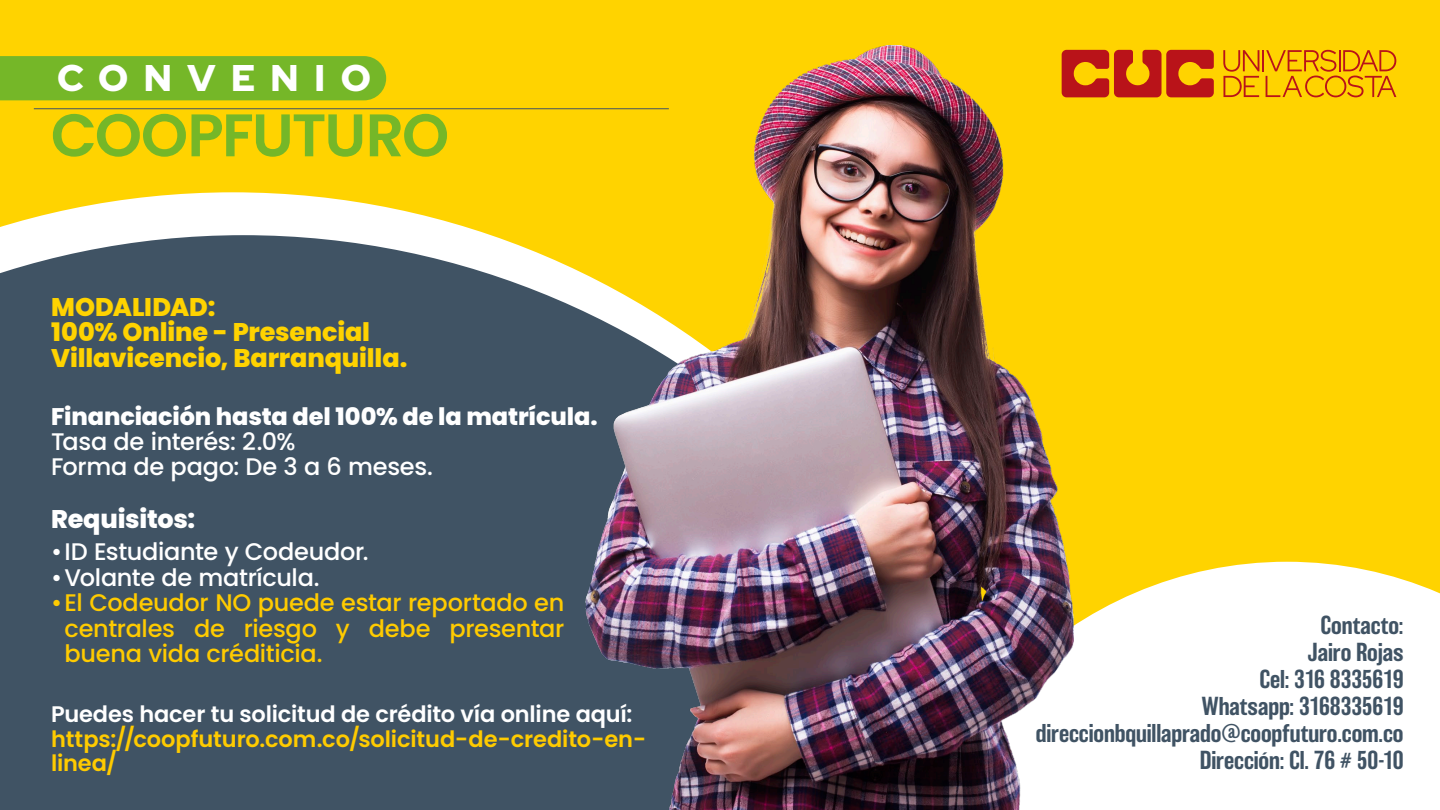
<style>
.page{position:relative;width:1440px;height:810px;background:#ffd300}
.page>*{position:absolute;margin:0;border:0;box-sizing:border-box;transform-origin:0 0}
.t1{font:600 60px "Poppins";letter-spacing:-.03em;color:#75b728}
.t2{font:300 37.12px "Red Hat Display";letter-spacing:.42em;color:#fff}
.t3{font:800 25.5px/25.5px "Poppins";letter-spacing:-.005em;color:#ffd300}
.t4{font:800 25.5px "Poppins";letter-spacing:-.01em;color:#fff}
.t5{font:500 24px/27px "Balboa";letter-spacing:-.005em;color:#405364;text-align:right}
.t6{font:500 24px/25.5px "Poppins";letter-spacing:-.01em;color:#ffcb00;text-align:justify}
.t7{font:500 24px/24.8px "Poppins";letter-spacing:-.015em;color:#fff}
.t8{font:800 24px "Poppins";letter-spacing:-.005em;color:#fff}
.t9{font:600 22.5px/24.8px "Poppins";letter-spacing:-.005em;color:#ffcb00}
.t10{font:600 22.5px "Poppins";letter-spacing:-.01em;color:#fff}
</style>
<div class="page">
<div style="left:1073px;top:562px;width:367px;height:248px;background:#fff"></div>
<div style="left:0;top:56px;width:386px;height:44px;background:#75b728"></div>
<hr style="left:34px;top:108px;width:635px;height:1px;background:#405364">
<svg style="left:0;top:192px;width:490px;height:43px;fill:#fff"></svg>
<div style="left:0;top:235px;width:586px;height:575px;background:#405364"></div>
<img style="left:586px;top:46px;width:487px;height:764px">
<svg style="left:1062px;top:50px;width:152px;height:47px"></svg>
<hr style="left:1262px;top:50px;width:2px;height:21px;background:#b91319">
<svg style="left:1223px;top:50px;width:36px;height:47px"></svg>
<svg style="left:1266px;top:50px;width:130px;height:47px"></svg>
<h2 class="t2" style="left:57px;top:54px;width:315px">CONVENIO</h2>
<h1 class="t1" style="left:51px;top:100px;width:400px">COOPFUTURO</h1>
<p class="t3" style="left:51px;top:294px;width:358px">MODALIDAD:<br>100% Online - Presencial<br>Villavicencio, Barranquilla.</p>
<p class="t8" style="left:51px;top:403px;width:548px">Financiación hasta del 100% de la matrícula.</p>
<p class="t7" style="left:51px;top:429px;width:383px">Tasa de interés: 2.0%<br>Forma de pago: De 3 a 6 meses.</p>
<p class="t4" style="left:51px;top:504px;width:146px">Requisitos:</p>
<p class="t7" style="left:51px;top:539px;width:319px">•ID Estudiante y Codeudor.</p>
<p class="t7" style="left:51px;top:565px;width:270px">•Volante de matrícula.</p>
<p class="t6" style="left:65px;top:590px;width:501px;text-indent:-13px">•El Codeudor NO puede estar reportado en centrales de riesgo y debe presentar buena vida créditicia.</p>
<p class="t10" style="left:51px;top:701px;width:583px">Puedes hacer tu solicitud de crédito vía online aquí:</p>
<p class="t9" style="left:51px;top:726px;width:597px">https://coopfuturo.com.co/solicitud-de-credito-en&shy;linea/</p>
<p class="t5" style="left:1036px;top:612px;width:369px">Contacto:<br>Jairo Rojas<br>Cel: 316 8335619<br>Whatsapp: 3168335619 direccionbquillaprado@coopfuturo.com.co<br>Dirección: Cl. 76 # 50-10</p>
</div>
